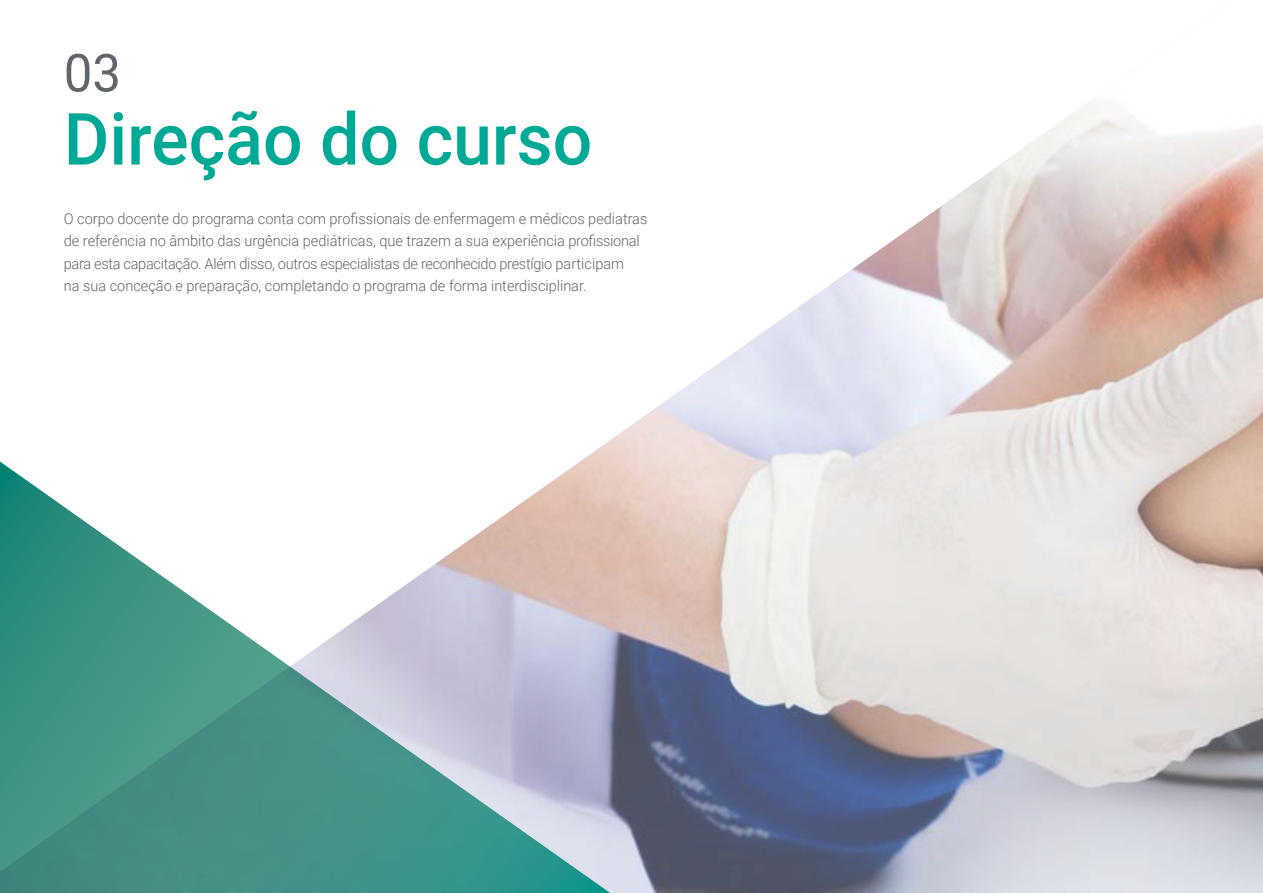
<style>
.page{position:relative;width:1263px;height:893px;background:#fff}
.page>*{position:absolute;margin:0;border:0;box-sizing:border-box;transform-origin:0 0}
.t1{font:500 72px "Roboto";color:#00a996}
.t2{font:52.5px "Roboto";color:#61646a}
.t3{font:300 15px/22.5px "Roboto";color:#61646a}
</style>
<div class="page">
<img style="left:602px;top:99px;width:661px;height:794px">
<svg style="left:0;top:446px;width:640px;height:447px"></svg>
<h2 class="t2" style="left:64px;top:36px;width:59px">03</h2>
<h1 class="t1" style="left:64px;top:89px;width:530px">Direção do curso</h1>
<p class="t3" style="left:64px;top:207px;width:585px">O corpo docente do programa conta com profissionais de enfermagem e médicos pediatras de referência no âmbito das urgência pediátricas, que trazem a sua experiência profissional para esta capacitação. Além disso, outros especialistas de reconhecido prestígio participam<br>na sua conceção e preparação, completando o programa de forma interdisciplinar.</p>
</div>
